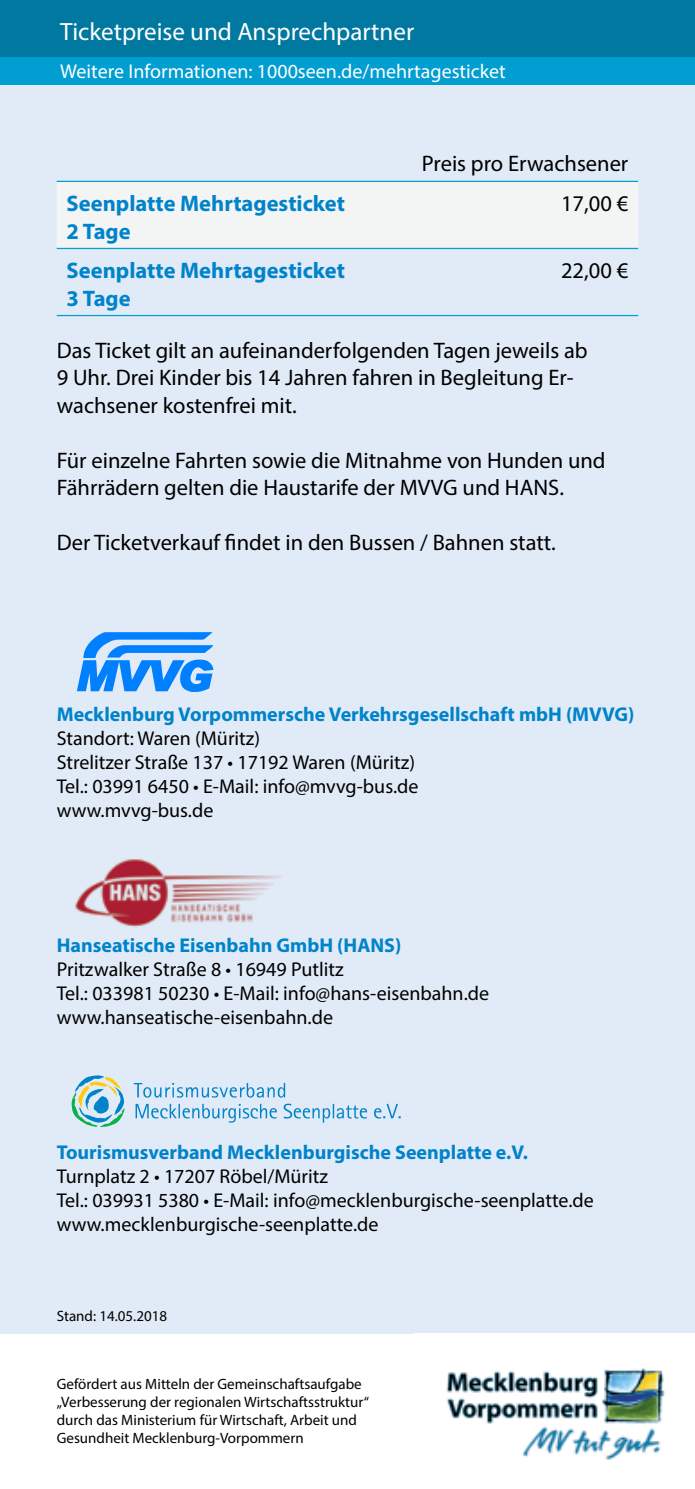
<style>
.page{position:relative;width:695px;height:1489px;background:#fff}
.page>*{position:absolute;margin:0;border:0;box-sizing:border-box;transform-origin:0 0}
.t1{font:25px "Myriad Pro";color:#fff}
.t2{font:22.5px/27.5px "Myriad Pro";color:#000}
.t3{font:700 22.5px/27.5px "Myriad Pro";color:#0083ca}
.t4{font:20px/24px "Myriad Pro";color:#000}
.t5{font:700 20px "Myriad Pro";color:#0083ca}
.t6{font:20px "Myriad Pro";color:#fff}
.t7{font:15px/18px "Myriad Pro";color:#000}
</style>
<div class="page">
<div style="left:0;top:0;width:694px;height:1332px;background:#e1ebf7"></div>
<div style="left:0;top:53px;width:694px;height:32px;background:#009ed1"></div>
<div style="left:57px;top:182px;width:581px;height:66px;background:#f3f4f4"></div>
<hr style="left:57px;top:181px;width:365px;height:1px;background:#009ed1">
<hr style="left:422px;top:181px;width:216px;height:1px;background:#009ed1">
<hr style="left:57px;top:248px;width:365px;height:1px;background:#009ed1">
<hr style="left:422px;top:248px;width:216px;height:1px;background:#009ed1">
<hr style="left:57px;top:315px;width:365px;height:1px;background:#009ed1">
<hr style="left:422px;top:315px;width:216px;height:1px;background:#009ed1">
<svg style="left:77px;top:632px;width:136px;height:60px"></svg>
<img style="left:75px;top:859px;width:206px;height:69px">
<svg style="left:72px;top:1075px;width:53px;height:52px"></svg>
<svg style="left:135px;top:1103px;width:265px;height:19px"></svg>
<svg style="left:134px;top:1083px;width:151px;height:14px"></svg>
<div style="left:0;top:0;width:694px;height:57px;background:#0078a0"></div>
<img style="left:414px;top:1332px;width:280px;height:128px">
<p class="t1" style="left:60px;top:16px;width:355px">Ticketpreise und Ansprechpartner</p>
<p class="t6" style="left:60px;top:59px;width:447px">Weitere Informationen: 1000seen.de/mehrtagesticket</p>
<p class="t2" style="left:422px;top:150px;width:208px">Preis pro Erwachsener</p>
<p class="t3" style="left:67px;top:189px;width:280px">Seenplatte Mehrtagesticket<br>2 Tage</p>
<p class="t2" style="left:561px;top:189px;width:69px">17,00 €</p>
<p class="t3" style="left:67px;top:256px;width:280px">Seenplatte Mehrtagesticket<br>3 Tage</p>
<p class="t2" style="left:561px;top:256px;width:69px">22,00 €</p>
<p class="t2" style="left:57px;top:336px;width:532px">Das Ticket gilt an aufeinanderfolgenden Tagen jeweils ab<br>9 Uhr. Drei Kinder bis 14 Jahren fahren in Begleitung Er&shy;wachsener kostenfrei mit.</p>
<p class="t2" style="left:57px;top:446px;width:550px">Für einzelne Fahrten sowie die Mitnahme von Hunden und<br>Fährrädern gelten die Haustarife der MVVG und HANS.</p>
<p class="t2" style="left:57px;top:528px;width:500px">Der Ticketverkauf findet in den Bussen / Bahnen statt.</p>
<p class="t5" style="left:57px;top:701px;width:579px">Mecklenburg Vorpommersche Verkehrsgesellschaft mbH (MVVG)</p>
<p class="t4" style="left:57px;top:726px;width:363px">Standort: Waren (Müritz)<br>Strelitzer Straße 137 • 17192 Waren (Müritz)<br>Tel.: 03991 6450 • E-Mail: info@mvvg-bus.de www.mvvg-bus.de</p>
<p class="t5" style="left:57px;top:932px;width:346px">Hanseatische Eisenbahn GmbH (HANS)</p>
<p class="t4" style="left:57px;top:957px;width:434px">Pritzwalker Straße 8 • 16949 Putlitz<br>Tel.: 033981 50230 • E-Mail: info@hans-eisenbahn.de www.hanseatische-eisenbahn.de</p>
<p class="t5" style="left:57px;top:1139px;width:472px">Tourismusverband Mecklenburgische Seenplatte e.V.</p>
<p class="t4" style="left:57px;top:1164px;width:538px">Turnplatz 2 • 17207 Röbel/Müritz<br>Tel.: 039931 5380 • E-Mail: info@mecklenburgische-seenplatte.de www.mecklenburgische-seenplatte.de</p>
<p class="t7" style="left:57px;top:1306px;width:112px">Stand: 14.05.2018</p>
<p class="t7" style="left:57px;top:1374px;width:314px">Gefördert aus Mitteln der Gemeinschaftsaufgabe „Verbesserung der regionalen Wirtschaftsstruktur“ durch das Ministerium für Wirtschaft, Arbeit und Gesundheit Mecklenburg-Vorpommern</p>
</div>
